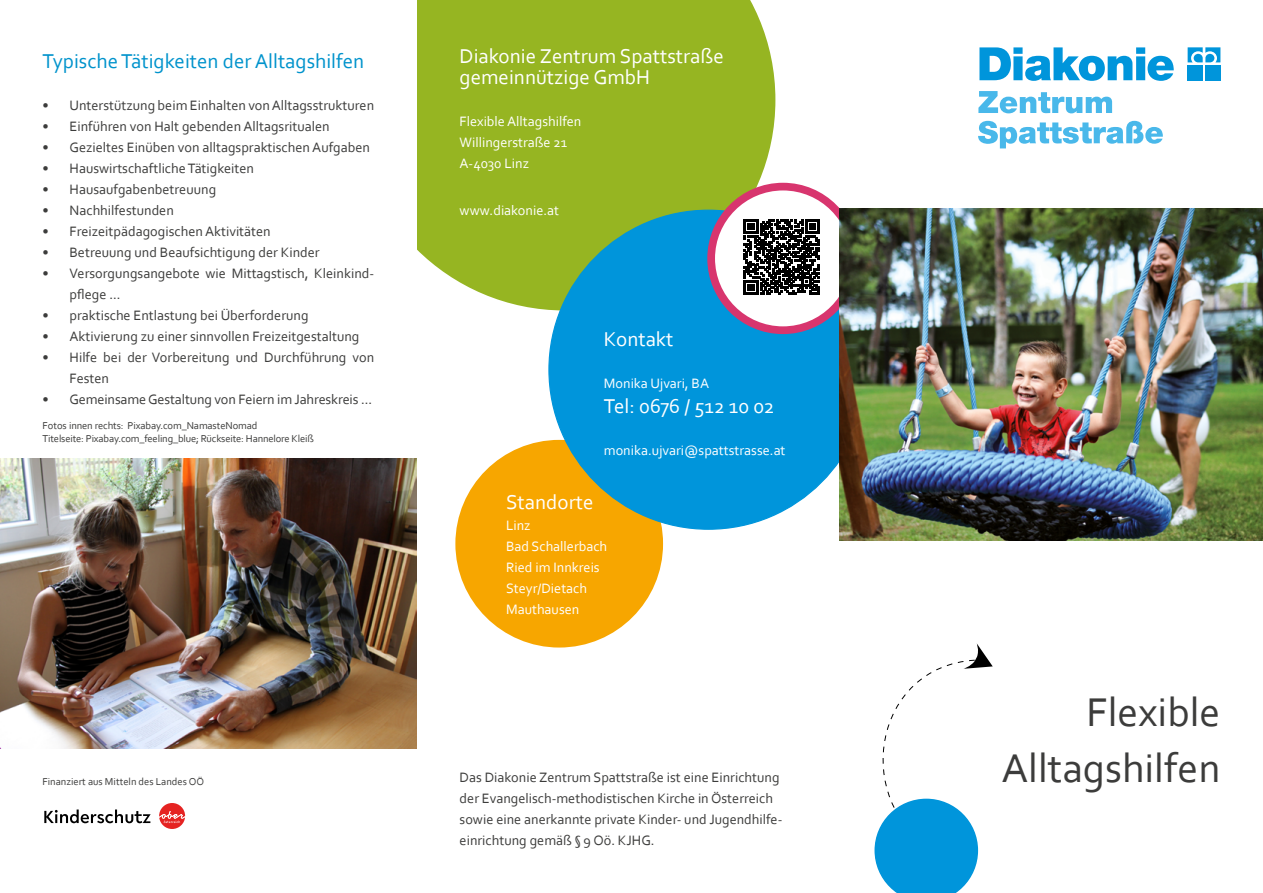
<style>
.page{position:relative;width:1263px;height:893px;background:#fff}
.page>*{position:absolute;margin:0;border:0;box-sizing:border-box;transform-origin:0 0}
.Titel{font:42px "Corbel";color:#3c3c3b}
.Fliesstext{font:21px "Corbel";color:#fff}
.Zwischentitel{font:21px "Corbel";color:#0093cc}
.Fliesstext-2{font:14.25px/21px "Corbel";color:#3c3c3b}
.Fliesstext-3{font:14.25px "Corbel";color:#fff}
.Lauftext{font:10.5px "Corbel";letter-spacing:-.01em;color:#3c3c3b}
</style>
<div class="page">
<div style="left:457px;top:442px;width:204px;height:204px;background:#f7a600;border-radius:50%"></div>
<div style="left:417px;top:0;width:358px;height:310px;background:#96b522"></div>
<div style="left:549px;top:210px;width:319px;height:319px;background:#0095db;border-radius:50%"></div>
<div style="left:711px;top:187px;width:144px;height:143px;background:#fff;border-radius:50%"></div>
<div style="left:707px;top:183px;width:152px;height:151px;border:8px solid #d8356e;border-radius:50%"></div>
<svg style="left:744px;top:219px;width:75px;height:76px"></svg>
<svg style="left:874px;top:643px;width:119px;height:250px"></svg>
<svg style="left:978px;top:91px;width:134px;height:22px"></svg>
<svg style="left:978px;top:121px;width:185px;height:27px"></svg>
<svg style="left:979px;top:47px;width:195px;height:34px"></svg>
<svg style="left:1187px;top:47px;width:33px;height:15px"></svg>
<div style="left:1187px;top:65px;width:16px;height:15px;background:#0095db"></div>
<div style="left:1205px;top:65px;width:15px;height:15px;background:#0095db"></div>
<img style="left:840px;top:208px;width:423px;height:332px">
<img style="left:0;top:458px;width:417px;height:290px">
<svg style="left:159px;top:803px;width:26px;height:26px"></svg>
<svg style="left:44px;top:809px;width:107px;height:14px"></svg>
<p class="Zwischentitel" style="left:43px;top:48px;width:323px">Typische Tätigkeiten der Alltagshilfen</p>
<p class="Fliesstext-2" style="left:43px;top:94px;width:333px">• Unterstützung beim Einhalten von Alltagsstrukturen</p>
<p class="Fliesstext-2" style="left:43px;top:115px;width:289px">• Einführen von Halt gebenden Alltagsritualen</p>
<p class="Fliesstext-2" style="left:43px;top:136px;width:329px">• Gezieltes Einüben von alltagspraktischen Aufgaben</p>
<p class="Fliesstext-2" style="left:43px;top:157px;width:213px">• Hauswirtschaftliche Tätigkeiten</p>
<p class="Fliesstext-2" style="left:43px;top:178px;width:175px">• Hausaufgabenbetreuung</p>
<p class="Fliesstext-2" style="left:43px;top:199px;width:133px">• Nachhilfestunden</p>
<p class="Fliesstext-2" style="left:43px;top:220px;width:230px">• Freizeitpädagogischen Aktivitäten</p>
<p class="Fliesstext-2" style="left:43px;top:241px;width:279px">• Betreuung und Beaufsichtigung der Kinder</p>
<p class="Fliesstext-2" style="left:70px;top:262px;width:306px;text-indent:-27px">• Versorgungsangebote wie Mittagstisch, Kleinkind&shy;pflege ...</p>
<p class="Fliesstext-2" style="left:43px;top:304px;width:268px">• praktische Entlastung bei Überforderung</p>
<p class="Fliesstext-2" style="left:43px;top:325px;width:318px">• Aktivierung zu einer sinnvollen Freizeitgestaltung</p>
<p class="Fliesstext-2" style="left:70px;top:346px;width:306px;text-indent:-27px">• Hilfe bei der Vorbereitung und Durchführung von<br>Festen</p>
<p class="Fliesstext-2" style="left:43px;top:388px;width:331px">• Gemeinsame Gestaltung von Feiern im Jahreskreis ...</p>
<p class="Lauftext" style="left:43px;top:419px;width:216px">Fotos innen rechts: Pixabay.com_NamasteNomad</p>
<p class="Lauftext" style="left:43px;top:432px;width:273px">Titelseite: Pixabay.com_feeling_blue; Rückseite: Hannelore Kleiß</p>
<p class="Lauftext" style="left:43px;top:775px;width:163px">Finanziert aus Mitteln des Landes OÖ</p>
<p class="Fliesstext" style="left:460px;top:43px;width:266px">Diakonie Zentrum Spattstraße</p>
<p class="Fliesstext" style="left:460px;top:64px;width:192px">gemeinnützige GmbH</p>
<p class="Fliesstext-3" style="left:460px;top:112px;width:123px">Flexible Alltagshilfen</p>
<p class="Fliesstext-3" style="left:460px;top:133px;width:109px">Willingerstraße 21</p>
<p class="Fliesstext-3" style="left:460px;top:154px;width:71px">A-4030 Linz</p>
<p class="Fliesstext-3" style="left:460px;top:201px;width:101px">www.diakonie.at</p>
<p class="Fliesstext" style="left:604px;top:326px;width:71px">Kontakt</p>
<p class="Fliesstext-3" style="left:604px;top:374px;width:107px">Monika Ujvari, BA</p>
<p class="Fliesstext" style="left:604px;top:393px;width:172px">Tel: 0676 / 512 10 02</p>
<p class="Fliesstext-3" style="left:604px;top:441px;width:183px">monika.ujvari@spattstrasse.at</p>
<p class="Fliesstext" style="left:506px;top:489px;width:89px">Standorte</p>
<p class="Fliesstext-3" style="left:506px;top:516px;width:26px">Linz</p>
<p class="Fliesstext-3" style="left:506px;top:537px;width:103px">Bad Schallerbach</p>
<p class="Fliesstext-3" style="left:506px;top:558px;width:95px">Ried im Innkreis</p>
<p class="Fliesstext-3" style="left:506px;top:579px;width:83px">Steyr/Dietach</p>
<p class="Fliesstext-3" style="left:506px;top:600px;width:75px">Mauthausen</p>
<p class="Fliesstext-2" style="left:460px;top:766px;width:324px">Das Diakonie Zentrum Spattstraße ist eine Einrichtung der Evangelisch-methodistischen Kirche in Österreich sowie eine anerkannte private Kinder- und Jugendhilfe&shy;einrichtung gemäß § 9 Oö. KJHG.</p>
<p class="Titel" style="left:1087px;top:686px;width:135px">Flexible</p>
<p class="Titel" style="left:1001px;top:742px;width:220px">Alltagshilfen</p>
</div>
